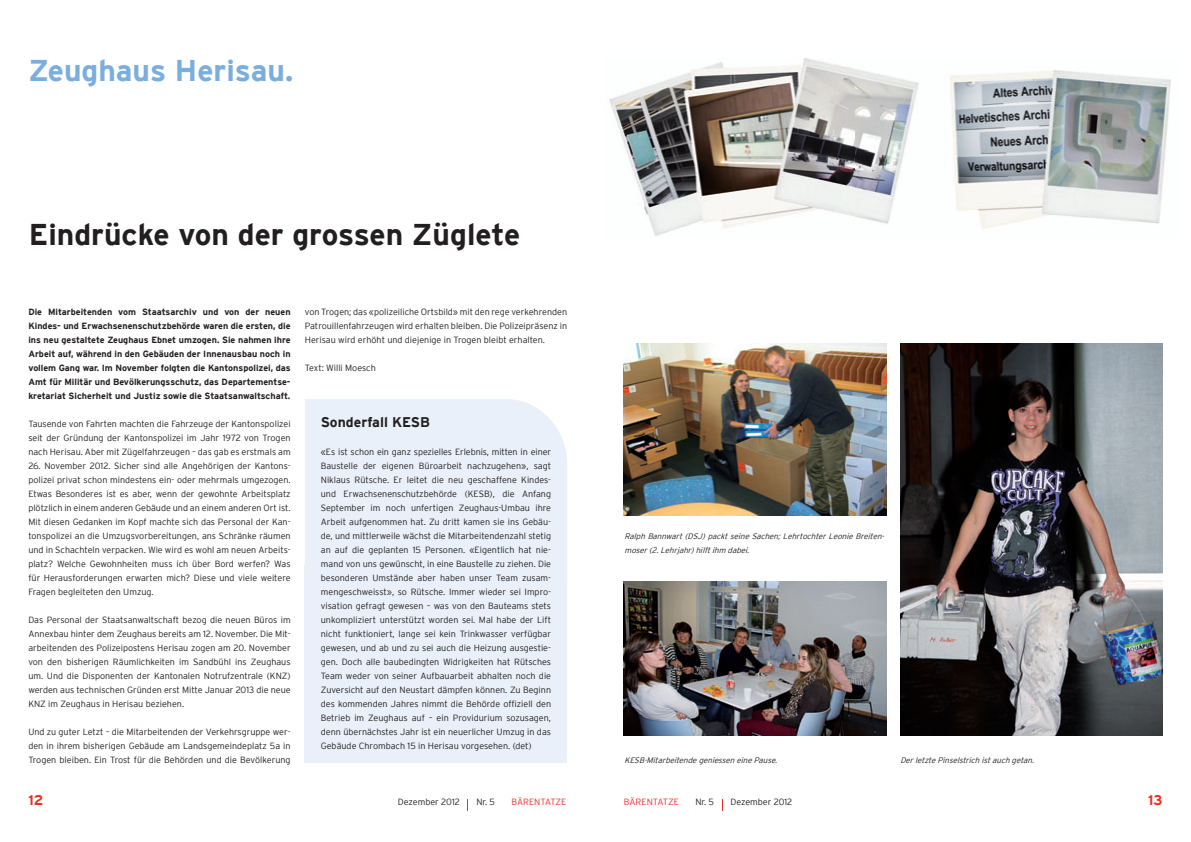
<style>
.page{position:relative;width:1191px;height:842px;background:#fff}
.page>*{position:absolute;margin:0;border:0;box-sizing:border-box;transform-origin:0 0}
.t1{font:700 30px "Interstate";color:#231f20}
.t2{font:700 30px "Interstate";color:#79aede}
.t3{font:700 14px "Interstate";color:#231f20}
.t4{font:700 14px "Interstate";color:#ee2e22}
.t5{font:300 9px/14px "Interstate";color:#231f20;text-align:justify}
.t6{font:700 9px/14px "Interstate";color:#231f20;text-align:justify}
.t7{font:300 9px "Interstate";color:#ee2e22}
.t8{font:italic 300 8px/14px "Interstate";color:#231f20}
</style>
<div class="page">
<svg style="left:722px;top:799px;width:1px;height:12px"></svg>
<svg style="left:467px;top:799px;width:1px;height:12px"></svg>
<div style="left:305px;top:566px;width:262px;height:197px;background:#e9f0f9"></div>
<img style="left:609px;top:58px;width:562px;height:178px">
<img style="left:624px;top:343px;width:262px;height:172px">
<img style="left:900px;top:343px;width:262px;height:392px">
<div style="left:305px;top:399px;width:262px;height:167px;background:#e9f0f9"></div>
<img style="left:624px;top:581px;width:263px;height:154px">
<h1 class="t2" style="left:28px;top:53px;width:266px">Zeughaus Herisau.</h1>
<h1 class="t1" style="left:29px;top:218px;width:493px">Eindrücke von der grossen Züglete</h1>
<p class="t6" style="left:28px;top:305px;width:264px">Die Mitarbeitenden vom Staatsarchiv und von der neuen Kindes- und Erwachsenenschutzbehörde waren die ersten, die ins neu gestaltete Zeughaus Ebnet umzogen. Sie nahmen ihre Arbeit auf, während in den Gebäuden der Innenausbau noch in vollem Gang war. Im November folgten die Kantonspolizei, das Amt für Militär und Bevölkerungsschutz, das Departementse&shy;kretariat Sicherheit und Justiz sowie die Staatsanwaltschaft.</p>
<p class="t5" style="left:28px;top:417px;width:264px">Tausende von Fahrten machten die Fahrzeuge der Kantonspolizei seit der Gründung der Kantonspolizei im Jahr 1972 von Trogen nach Herisau. Aber mit Zügelfahrzeugen – das gab es erstmals am</p>
<p class="t5" style="left:28px;top:459px;width:264px">26. November 2012. Sicher sind alle Angehörigen der Kantons&shy;polizei privat schon mindestens ein- oder mehrmals umgezogen.<br>Etwas Besonderes ist es aber, wenn der gewohnte Arbeitsplatz plötzlich in einem anderen Gebäude und an einem anderen Ort ist.<br>Mit diesen Gedanken im Kopf machte sich das Personal der Kan&shy;tonspolizei an die Umzugsvorbereitungen, ans Schränke räumen und in Schachteln verpacken. Wie wird es wohl am neuen Arbeits&shy;platz? Welche Gewohnheiten muss ich über Bord werfen? Was für Herausforderungen erwarten mich? Diese und viele weitere Fragen begleiteten den Umzug.</p>
<p class="t5" style="left:28px;top:613px;width:264px">Das Personal der Staatsanwaltschaft bezog die neuen Büros im Annexbau hinter dem Zeughaus bereits am 12. November. Die Mit&shy;arbeitenden des Polizeipostens Herisau zogen am 20. November von den bisherigen Räumlichkeiten im Sandbühl ins Zeughaus um. Und die Disponenten der Kantonalen Notrufzentrale (KNZ) werden aus technischen Gründen erst Mitte Januar 2013 die neue KNZ im Zeughaus in Herisau beziehen.</p>
<p class="t5" style="left:28px;top:725px;width:264px">Und zu guter Letzt – die Mitarbeitenden der Verkehrsgruppe wer&shy;den in ihrem bisherigen Gebäude am Landsgemeindeplatz 5a in Trogen bleiben. Ein Trost für die Behörden und die Bevölkerung</p>
<p class="t5" style="left:305px;top:305px;width:264px">von Trogen; das «polizeiliche Ortsbild» mit den rege verkehrenden Patrouillenfahrzeugen wird erhalten bleiben. Die Polizeipräsenz in Herisau wird erhöht und diejenige in Trogen bleibt erhalten.</p>
<p class="t5" style="left:305px;top:361px;width:72px">Text: Willi Moesch</p>
<h2 class="t3" style="left:321px;top:414px;width:111px">Sonderfall KESB</h2>
<p class="t5" style="left:321px;top:445px;width:232px">«Es ist schon ein ganz spezielles Erlebnis, mitten in einer Baustelle der eigenen Büroarbeit nachzugehen», sagt Niklaus Rütsche. Er leitet die neu geschaffene Kindes&shy;und Erwachsenenschutzbehörde (KESB), die Anfang September im noch unfertigen Zeughaus-Umbau ihre Arbeit aufgenommen hat. Zu dritt kamen sie ins Gebäu&shy;de, und mittlerweile wächst die Mitarbeitendenzahl stetig an auf die geplanten 15 Personen. «Eigentlich hat nie&shy;mand von uns gewünscht, in eine Baustelle zu ziehen. Die besonderen Umstände aber haben unser Team zusam&shy;mengeschweisst», so Rütsche. Immer wieder sei Impro&shy;visation gefragt gewesen – was von den Bauteams stets unkompliziert unterstützt worden sei. Mal habe der Lift nicht funktioniert, lange sei kein Trinkwasser verfügbar gewesen, und ab und zu sei auch die Heizung ausgestie&shy;gen. Doch alle baubedingten Widrigkeiten hat Rütsches Team weder von seiner Aufbauarbeit abhalten noch die Zuversicht auf den Neustart dämpfen können. Zu Beginn des kommenden Jahres nimmt die Behörde offiziell den Betrieb im Zeughaus auf – ein Providurium sozusagen, denn übernächstes Jahr ist ein neuerlicher Umzug in das Gebäude Chrombach 15 in Herisau vorgesehen. (det)</p>
<p class="t8" style="left:624px;top:529px;width:263px">Ralph Bannwart(DSJ)packtseineSachen;LehrtochterLeonieBreiten&shy;moser(2.Lehrjahr)hilftihm dabei.</p>
<p class="t8" style="left:624px;top:753px;width:156px">KESB-Mitarbeitendegeniessen einePause.</p>
<p class="t8" style="left:900px;top:753px;width:138px">DerletztePinselstrich istauch getan.</p>
<h2 class="t4" style="left:28px;top:792px;width:16px">12</h2>
<p class="t5" style="left:398px;top:795px;width:63px">Dezember 2012</p>
<p class="t5" style="left:476px;top:795px;width:20px">Nr. 5</p>
<p class="t7" style="left:511px;top:797px;width:57px">BÄRENTATZE</p>
<p class="t7" style="left:624px;top:797px;width:57px">BÄRENTATZE</p>
<p class="t5" style="left:695px;top:795px;width:20px">Nr. 5</p>
<p class="t5" style="left:730px;top:795px;width:63px">Dezember 2012</p>
<h2 class="t4" style="left:1148px;top:792px;width:16px">13</h2>
</div>
